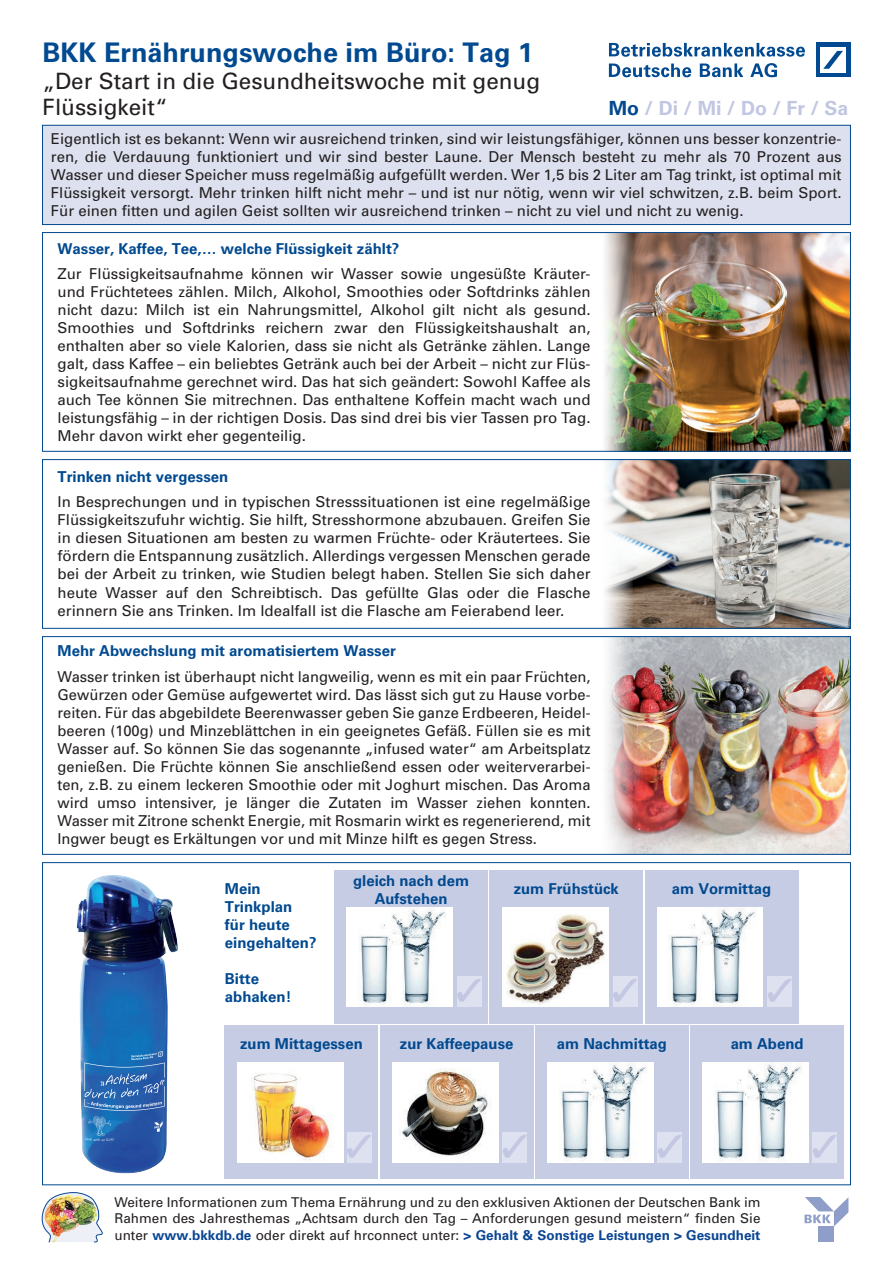
<style>
.page{position:relative;width:893px;height:1263px;background:#fff}
.page>*{position:absolute;margin:0;border:0;box-sizing:border-box;transform-origin:0 0}
.t1{font:700 27px "Univers";color:#014990}
.t2{font:22.5px/25.5px "Univers";color:#231f20}
.t3{font:700 19.5px "Univers";color:#c1c7e1}
.t4{font:15px/18px "Univers";color:#231f20;text-align:justify}
.t5{font:700 15px/18px "Univers";color:#014990}
.t6{font:13.5px/16.5px "Univers";color:#231f20;text-align:justify}
.s1{color:#014990}
.s2{font-weight:700;color:#094594}
</style>
<div class="page">
<img style="left:633px;top:461px;width:216px;height:166px">
<img style="left:633px;top:638px;width:216px;height:215px">
<img style="left:633px;top:234px;width:216px;height:216px">
<img style="left:605px;top:234px;width:28px;height:216px">
<svg style="left:605px;top:461px;width:28px;height:166px"></svg>
<img style="left:606px;top:638px;width:27px;height:215px">
<div style="left:42px;top:125px;width:809px;height:100px;background:#dde1ef;border:1px solid #014990"></div>
<div style="left:42px;top:232px;width:809px;height:220px;border:1px solid #014990"></div>
<div style="left:42px;top:459px;width:809px;height:170px;border:1px solid #014990"></div>
<div style="left:42px;top:636px;width:809px;height:219px;border:1px solid #014990"></div>
<svg style="left:609px;top:43px;width:196px;height:14px"></svg>
<svg style="left:609px;top:64px;width:82px;height:13px"></svg>
<svg style="left:700px;top:63px;width:43px;height:14px"></svg>
<svg style="left:750px;top:63px;width:27px;height:14px"></svg>
<div style="left:816px;top:43px;width:34px;height:34px;background:#014990"></div>
<div style="left:820px;top:47px;width:26px;height:26px;background:#fff"></div>
<svg style="left:823px;top:51px;width:20px;height:18px"></svg>
<div style="left:819px;top:1226px;width:15px;height:16px;background:#8e9ec8"></div>
<svg style="left:804px;top:1197px;width:44px;height:29px"></svg>
<img style="left:63px;top:863px;width:126px;height:322px">
<svg style="left:84px;top:1051px;width:81px;height:90px;background:#3571b5"></svg>
<div style="left:335px;top:870px;width:153px;height:153px;background:#c5cce3"></div>
<img style="left:347px;top:907px;width:105px;height:100px">
<div style="left:225px;top:1025px;width:153px;height:153px;background:#c5cce3"></div>
<div style="left:645px;top:870px;width:153px;height:153px;background:#c5cce3"></div>
<img style="left:657px;top:907px;width:106px;height:100px">
<div style="left:535px;top:1025px;width:153px;height:153px;background:#c5cce3"></div>
<img style="left:548px;top:1062px;width:105px;height:100px">
<div style="left:691px;top:1025px;width:153px;height:153px;background:#c5cce3"></div>
<img style="left:703px;top:1062px;width:105px;height:100px">
<div style="left:490px;top:870px;width:153px;height:153px;background:#c5cce3"></div>
<div style="left:380px;top:1025px;width:153px;height:153px;background:#c5cce3"></div>
<img style="left:502px;top:907px;width:106px;height:100px">
<img style="left:392px;top:1062px;width:107px;height:100px">
<img style="left:237px;top:1062px;width:107px;height:100px">
<div style="left:457px;top:976px;width:24px;height:31px;background:#dee1f0"></div>
<div style="left:347px;top:1132px;width:25px;height:30px;background:#dee1f0"></div>
<div style="left:503px;top:1132px;width:24px;height:30px;background:#dee1f0"></div>
<div style="left:657px;top:1132px;width:25px;height:30px;background:#dee1f0"></div>
<div style="left:812px;top:1132px;width:25px;height:30px;background:#dee1f0"></div>
<div style="left:613px;top:976px;width:25px;height:31px;background:#dee1f0"></div>
<div style="left:767px;top:976px;width:25px;height:31px;background:#dee1f0"></div>
<svg style="left:57px;top:1192px;width:30px;height:3px"></svg>
<img style="left:41px;top:1195px;width:62px;height:48px">
<h1 class="t1" style="left:43px;top:37px;width:492px">BKK Ernährungswoche im Büro: Tag 1</h1>
<h2 class="t2" style="left:43px;top:68px;width:499px">„Der Start in die Gesundheitswoche mit genug<br>Flüssigkeit“</h2>
<p class="t4" style="left:51px;top:130px;width:792px">Eigentlich ist es bekannt: Wenn wir ausreichend trinken, sind wir leistungsfähiger, können uns besser konzentrie&shy;ren, die Verdauung funktioniert und wir sind bester Laune. Der Mensch besteht zu mehr als 70 Prozent aus Wasser und dieser Speicher muss regelmäßig aufgefüllt werden. Wer 1,5 bis 2 Liter am Tag trinkt, ist optimal mit Flüssigkeit versorgt. Mehr trinken hilft nicht mehr – und ist nur nötig, wenn wir viel schwitzen, z.B. beim Sport.<br>Für einen fitten und agilen Geist sollten wir ausreichend trinken – nicht zu viel und nicht zu wenig.</p>
<p class="t5" style="left:58px;top:240px;width:343px">Wasser, Kaffee, Tee,… welche Flüssigkeit zählt?</p>
<p class="t4" style="left:58px;top:265px;width:535px">Zur Flüssigkeitsaufnahme können wir Wasser sowie ungesüßte Kräuter&shy;und Früchtetees zählen. Milch, Alkohol, Smoothies oder Softdrinks zählen nicht dazu: Milch ist ein Nahrungsmittel, Alkohol gilt nicht als gesund.<br>Smoothies und Softdrinks reichern zwar den Flüssigkeitshaushalt an, enthalten aber so viele Kalorien, dass sie nicht als Getränke zählen. Lange galt, dass Kaffee – ein beliebtes Getränk auch bei der Arbeit – nicht zur Flüs&shy;sigkeitsaufnahme gerechnet wird. Das hat sich geändert: Sowohl Kaffee als auch Tee können Sie mitrechnen. Das enthaltene Koffein macht wach und leistungsfähig – in der richtigen Dosis. Das sind drei bis vier Tassen pro Tag.<br>Mehr davon wirkt eher gegenteilig.</p>
<p class="t5" style="left:58px;top:468px;width:172px">Trinken nicht vergessen</p>
<p class="t4" style="left:58px;top:493px;width:535px">In Besprechungen und in typischen Stresssituationen ist eine regelmäßige Flüssigkeitszufuhr wichtig. Sie hilft, Stresshormone abzubauen. Greifen Sie in diesen Situationen am besten zu warmen Früchte- oder Kräutertees. Sie fördern die Entspannung zusätzlich. Allerdings vergessen Menschen gerade bei der Arbeit zu trinken, wie Studien belegt haben. Stellen Sie sich daher heute Wasser auf den Schreibtisch. Das gefüllte Glas oder die Flasche erinnern Sie ans Trinken. Im Idealfall ist die Flasche am Feierabend leer.</p>
<p class="t5" style="left:58px;top:642px;width:340px">Mehr Abwechslung mit aromatisiertem Wasser</p>
<p class="t4" style="left:58px;top:667px;width:535px">Wasser trinken ist überhaupt nicht langweilig, wenn es mit ein paar Früchten, Gewürzen oder Gemüse aufgewertet wird. Das lässt sich gut zu Hause vorbe&shy;reiten. Für das abgebildete Beerenwasser geben Sie ganze Erdbeeren, Heidel&shy;beeren (100g) und Minzeblättchen in ein geeignetes Gefäß. Füllen sie es mit Wasser auf. So können Sie das sogenannte „infused water“ am Arbeitsplatz genießen. Die Früchte können Sie anschließend essen oder weiterverarbei&shy;ten, z.B. zu einem leckeren Smoothie oder mit Joghurt mischen. Das Aroma wird umso intensiver, je länger die Zutaten im Wasser ziehen konnten.<br>Wasser mit Zitrone schenkt Energie, mit Rosmarin wirkt es regenerierend, mit Ingwer beugt es Erkältungen vor und mit Minze hilft es gegen Stress.</p>
<h3 class="t3" style="left:609px;top:96px;width:241px"><span class="s1">Mo</span> / Di / Mi / Do / Fr / Sa</h3>
<p class="t5" style="left:225px;top:879px;width:93px">Mein<br>Trinkplan<br>für heute eingehalten?</p>
<p class="t5" style="left:225px;top:969px;width:68px">Bitte abhaken!</p>
<p class="t5" style="left:353px;top:872px;width:117px;text-align:center">gleich nach dem<br>Aufstehen</p>
<p class="t5" style="left:514px;top:879px;width:107px">zum Frühstück</p>
<p class="t5" style="left:672px;top:879px;width:101px">am Vormittag</p>
<p class="t5" style="left:240px;top:1035px;width:124px">zum Mittagessen</p>
<p class="t5" style="left:400px;top:1035px;width:115px">zur Kaffeepause</p>
<p class="t5" style="left:557px;top:1035px;width:112px">am Nachmittag</p>
<p class="t5" style="left:731px;top:1035px;width:74px">am Abend</p>
<p class="t6" style="left:114px;top:1193px;width:648px">Weitere Informationen zum Thema Ernährung und zu den exklusiven Aktionen der Deutschen Bank im Rahmen des Jahresthemas „Achtsam durch den Tag – Anforderungen gesund meistern“ finden Sie unter <span class="s2">www.bkkdb.de</span> oder direkt auf hrconnect unter: <span class="s2">&gt; Gehalt &amp; Sonstige Leistungen &gt; Gesundheit</span></p>
</div>
